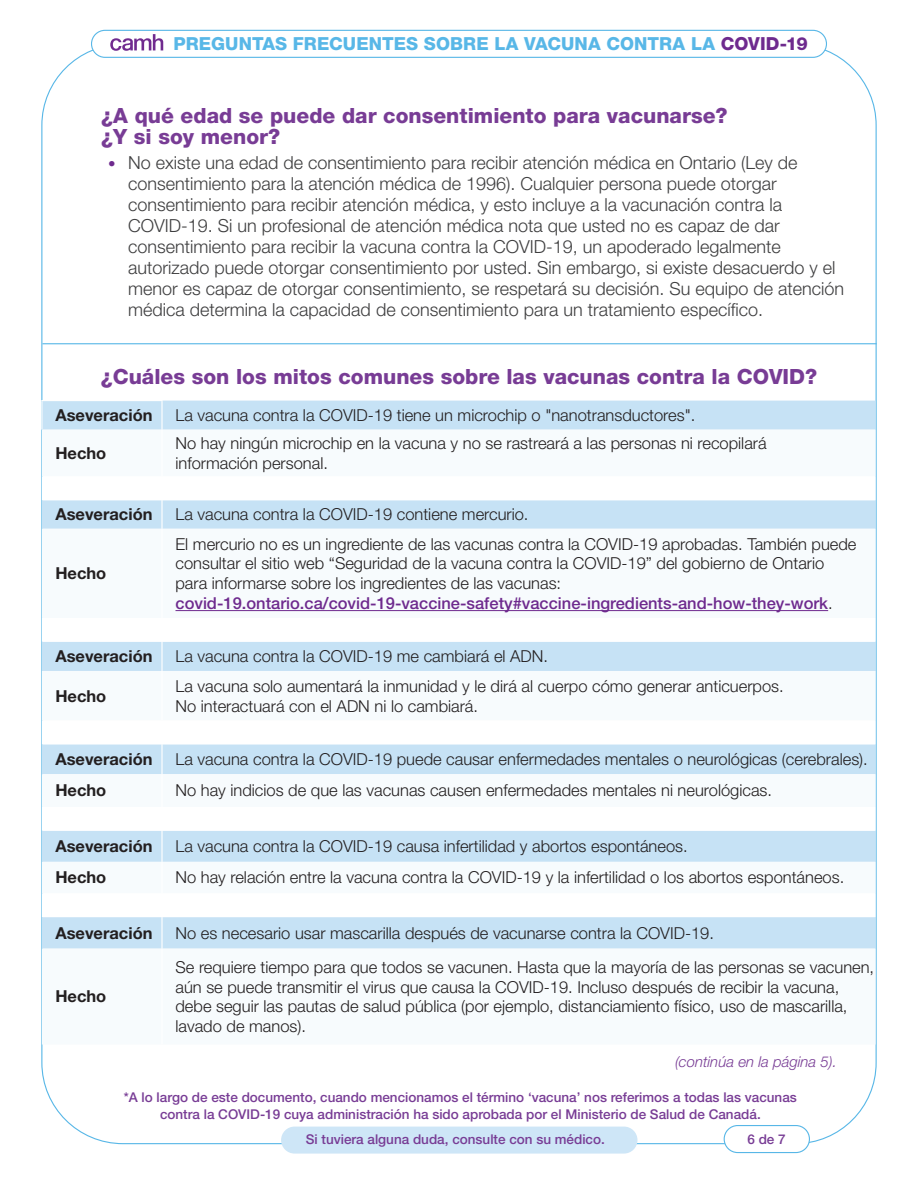
<style>
.page{position:relative;width:918px;height:1188px;background:#fff}
.page>*{position:absolute;margin:0;border:0;box-sizing:border-box;transform-origin:0 0}
.bullets{font:800 21px/21px "Helvetica Neue LT Std";color:#783c95}
.t1{font:300 18px/21px "Helvetica Neue LT Std";color:#3e3e3f}
.t2{font:800 18px "Helvetica Neue LT Std";color:#58b7e7}
.table__text_sans{font:300 16.5px/19.8px "Helvetica Neue LT Std";color:#231f20}
.table__text_sans-2{font:700 16.5px "Helvetica Neue LT Std";color:#231f20}
.bullets-2{font:italic 300 15px "Helvetica Neue LT Std";color:#783c95}
.t3{font:500 13.5px/16.5px "Helvetica Neue LT Std";color:#783c95;text-align:center}
.s1{color:#6e2a8e}
.s2{font-size:15px;color:#6e2a8e}
.s3{font-weight:500;color:#6e2a8e}
</style>
<div class="page">
<div style="left:281px;top:1127px;width:356px;height:27px;background:#cee6f7;border-radius:14px"></div>
<div style="left:724px;top:1125px;width:86px;height:28px;border:1px solid #58b7e7;border-radius:14px"></div>
<div style="left:91px;top:30px;width:736px;height:28px;border:1px solid #58b7e7;border-radius:14px"></div>
<svg style="left:110px;top:34px;width:53px;height:17px"></svg>
<div style="left:42px;top:401px;width:834px;height:29px;background:#c6e2f5"></div>
<svg style="left:42px;top:430px;width:834px;height:615px"></svg>
<svg style="left:42px;top:476px;width:834px;height:441px"></svg>
<svg style="left:41px;top:401px;width:1px;height:29px"></svg>
<hr style="left:161px;top:401px;width:2px;height:29px;background:#fff">
<hr style="left:161px;top:430px;width:2px;height:46px;background:#fff">
<hr style="left:161px;top:476px;width:2px;height:24px;background:#fff">
<hr style="left:161px;top:500px;width:2px;height:29px;background:#fff">
<hr style="left:161px;top:529px;width:2px;height:89px;background:#fff">
<hr style="left:161px;top:618px;width:2px;height:24px;background:#fff">
<hr style="left:161px;top:642px;width:2px;height:29px;background:#fff">
<hr style="left:161px;top:671px;width:2px;height:50px;background:#fff">
<hr style="left:161px;top:721px;width:2px;height:23px;background:#fff">
<hr style="left:161px;top:744px;width:2px;height:30px;background:#fff">
<hr style="left:161px;top:774px;width:2px;height:33px;background:#fff">
<hr style="left:161px;top:807px;width:2px;height:24px;background:#fff">
<hr style="left:161px;top:831px;width:2px;height:31px;background:#fff">
<hr style="left:161px;top:862px;width:2px;height:31px;background:#fff">
<hr style="left:161px;top:893px;width:2px;height:24px;background:#fff">
<hr style="left:161px;top:917px;width:2px;height:32px;background:#fff">
<hr style="left:161px;top:949px;width:2px;height:96px;background:#fff">
<hr style="left:176px;top:610px;width:652px;height:1px;background:#6e2a8e">
<hr style="left:42px;top:343px;width:835px;height:1px;background:#58b7e7">
<p class="t2" style="left:173px;top:33px;width:636px">PREGUNTAS FRECUENTES SOBRE LA VACUNA CONTRA LA <span class="s1">COVID-19</span></p>
<p class="bullets" style="left:101px;top:105px;width:628px">¿A qué edad se puede dar consentimiento para vacunarse? ¿Y si soy menor?</p>
<p class="t1" style="left:128px;top:152px;width:717px;text-indent:-20px"><span class="s2">•</span> No existe una edad de consentimiento para recibir atención médica en Ontario (Ley de consentimiento para la atención médica de 1996). Cualquier persona puede otorgar consentimiento para recibir atención médica, y esto incluye a la vacunación contra la COVID-19. Si un profesional de atención médica nota que usted no es capaz de dar consentimiento para recibir la vacuna contra la COVID-19, un apoderado legalmente autorizado puede otorgar consentimiento por usted. Sin embargo, si existe desacuerdo y el menor es capaz de otorgar consentimiento, se respetará su decisión. Su equipo de atención médica determina la capacidad de consentimiento para un tratamiento específico.</p>
<p class="bullets" style="left:101px;top:366px;width:718px">¿Cuáles son los mitos comunes sobre las vacunas contra la COVID?</p>
<p class="table__text_sans-2" style="left:55px;top:405px;width:99px">Aseveración</p>
<p class="table__text_sans" style="left:176px;top:405px;width:521px">La vacuna contra la COVID-19 tiene un microchip o "nanotransductores".</p>
<p class="table__text_sans-2" style="left:55px;top:443px;width:53px">Hecho</p>
<p class="table__text_sans" style="left:176px;top:433px;width:593px">No hay ningún microchip en la vacuna y no se rastreará a las personas ni recopilará información personal.</p>
<p class="table__text_sans-2" style="left:55px;top:504px;width:99px">Aseveración</p>
<p class="table__text_sans" style="left:176px;top:504px;width:355px">La vacuna contra la COVID-19 contiene mercurio.</p>
<p class="table__text_sans-2" style="left:55px;top:563px;width:53px">Hecho</p>
<p class="table__text_sans" style="left:176px;top:533px;width:683px">El mercurio no es un ingrediente de las vacunas contra la COVID-19 aprobadas. También puede consultar el sitio web “Seguridad de la vacuna contra la COVID-19” del gobierno de Ontario para informarse sobre los ingredientes de las vacunas: <span class="s3">covid-19.ontario.ca/covid-19-vaccine-safety#vaccine-ingredients-and-how-they-work</span>.</p>
<p class="table__text_sans-2" style="left:55px;top:646px;width:99px">Aseveración</p>
<p class="table__text_sans" style="left:176px;top:646px;width:374px">La vacuna contra la COVID-19 me cambiará el ADN.</p>
<p class="table__text_sans-2" style="left:55px;top:686px;width:53px">Hecho</p>
<p class="table__text_sans" style="left:176px;top:676px;width:610px">La vacuna solo aumentará la inmunidad y le dirá al cuerpo cómo generar anticuerpos.<br>No interactuará con el ADN ni lo cambiará.</p>
<p class="table__text_sans-2" style="left:55px;top:749px;width:99px">Aseveración</p>
<p class="table__text_sans" style="left:176px;top:749px;width:694px">La vacuna contra la COVID-19 puede causar enfermedades mentales o neurológicas (cerebrales).</p>
<p class="table__text_sans-2" style="left:55px;top:780px;width:53px">Hecho</p>
<p class="table__text_sans" style="left:176px;top:780px;width:598px">No hay indicios de que las vacunas causen enfermedades mentales ni neurológicas.</p>
<p class="table__text_sans-2" style="left:55px;top:836px;width:99px">Aseveración</p>
<p class="table__text_sans" style="left:176px;top:836px;width:514px">La vacuna contra la COVID-19 causa infertilidad y abortos espontáneos.</p>
<p class="table__text_sans-2" style="left:55px;top:867px;width:53px">Hecho</p>
<p class="table__text_sans" style="left:176px;top:867px;width:670px">No hay relación entre la vacuna contra la COVID-19 y la infertilidad o los abortos espontáneos.</p>
<p class="table__text_sans-2" style="left:55px;top:923px;width:99px">Aseveración</p>
<p class="table__text_sans" style="left:176px;top:923px;width:540px">No es necesario usar mascarilla después de vacunarse contra la COVID-19.</p>
<p class="table__text_sans-2" style="left:55px;top:986px;width:53px">Hecho</p>
<p class="table__text_sans" style="left:176px;top:957px;width:700px">Se requiere tiempo para que todos se vacunen. Hasta que la mayoría de las personas se vacunen, aún se puede transmitir el virus que causa la COVID-19. Incluso después de recibir la vacuna, debe seguir las pautas de salud pública (por ejemplo, distanciamiento físico, uso de mascarilla, lavado de manos).</p>
<p class="bullets-2" style="left:675px;top:1053px;width:163px">(continúa en la página 5).</p>
<p class="t3" style="left:124px;top:1089px;width:675px">*A lo largo de este documento, cuando mencionamos el término ‘vacuna’ nos referimos a todas las vacunas contra la COVID-19 cuya administración ha sido aprobada por el Ministerio de Salud de Canadá.</p>
<p class="t3" style="left:306px;top:1131px;width:301px">Si tuviera alguna duda, consulte con su médico.</p>
<p class="t3" style="left:747px;top:1130px;width:40px">6 de 7</p>
</div>
